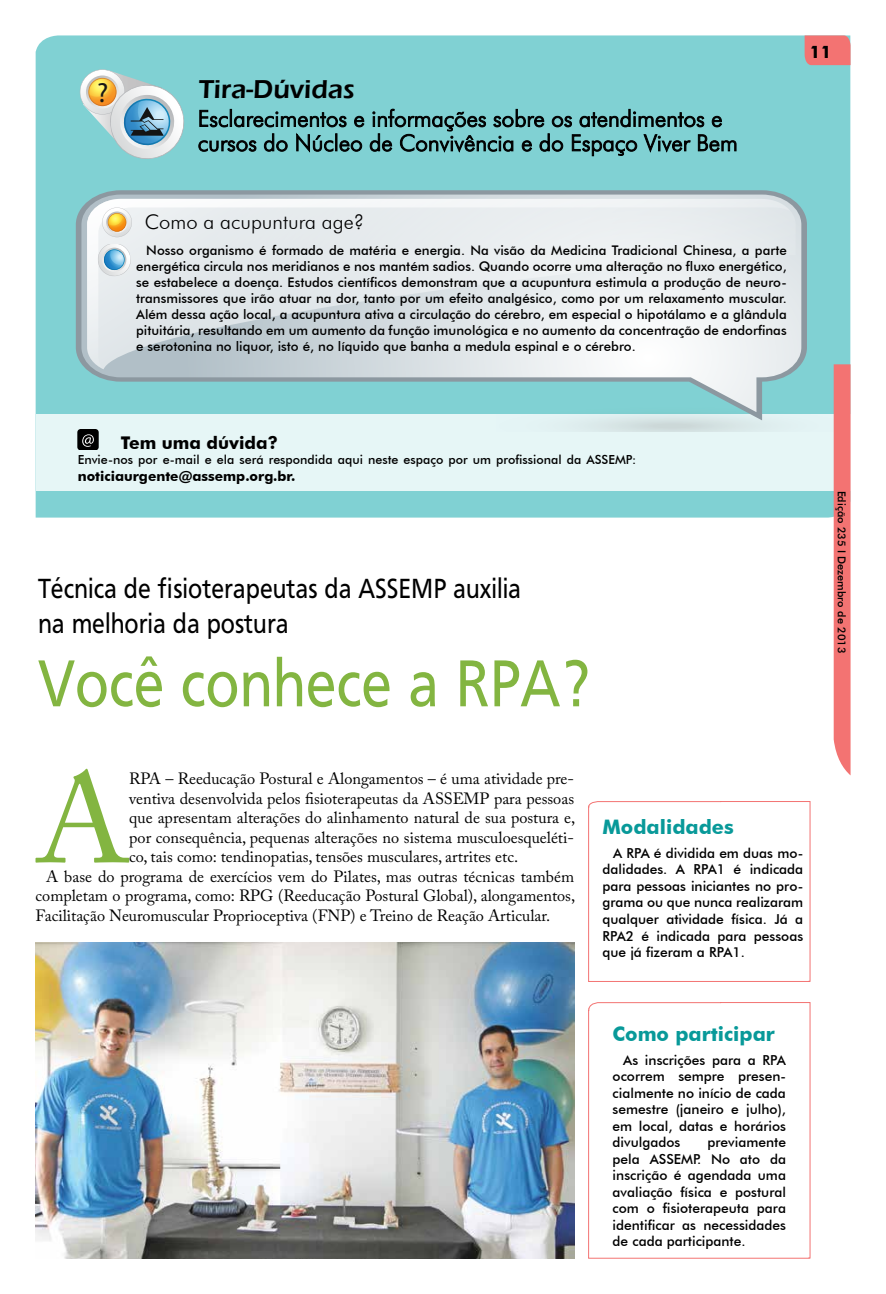
<style>
.page{position:relative;width:886px;height:1294px;background:#fff}
.page>*{position:absolute;margin:0;border:0;box-sizing:border-box;transform-origin:0 0}
.t1{font:126px "Adobe Caslon Pro";color:#83b541}
.t2{font:68.75px "Frutiger Cnd";color:#83b541}
.t3{font:28.75px/34.5px "Frutiger Cnd";color:#000}
.t4{font:27.75px "Myriad Pro";color:#000}
.t5{font:600 26.5px "Eras ITC";color:#000}
.t6{font:300 20.12px "Futura BT";color:#000}
.t7{font:700 20px "Futura BT";color:#089999}
.t8{font:700 17.5px "Futura BT";color:#000}
.t9{font:700 17.25px "Futura BT";color:#000}
.t10{font:16.25px "Adobe Caslon Pro";color:#000}
.t11{font:500 13.75px/16.5px "Futura BT";color:#000;text-align:justify}
.t12{font:700 13.75px "Futura BT";color:#000}
.t13{font:500 13.25px/16px "Futura BT";color:#000;text-align:justify}
.t14{font:500 12.5px "Futura BT";color:#000}
.t15{font:500 11px "Futura BT";color:#000}
</style>
<div class="page">
<div style="left:36px;top:35px;width:814px;height:482px;background:#80d1d3"></div>
<div style="left:36px;top:414px;width:814px;height:76px;background:#e6f6f6"></div>
<svg style="left:76px;top:190px;width:731px;height:224px;background:#97c5c9"></svg>
<svg style="left:87px;top:199px;width:704px;height:170px"></svg>
<svg style="left:80px;top:69px;width:106px;height:92px;background:#a7cbca"></svg>
<svg style="left:198px;top:109px;width:538px;height:47px;background:#619fa1"></svg>
<svg style="left:77px;top:429px;width:22px;height:20px"></svg>
<svg style="left:102px;top:207px;width:30px;height:30px"></svg>
<svg style="left:97px;top:244px;width:35px;height:33px"></svg>
<svg style="left:497px;top:364px;width:353px;height:411px"></svg>
<svg style="left:804px;top:35px;width:46px;height:30px"></svg>
<img style="left:35px;top:942px;width:539px;height:316px">
<svg style="left:588px;top:801px;width:223px;height:181px"></svg>
<svg style="left:588px;top:1002px;width:223px;height:256px"></svg>
<h3 class="t4" style="left:97px;top:76px;width:13px">?</h3>
<h3 class="t5" style="left:199px;top:74px;width:157px">Tira-Dúvidas</h3>
<h3 class="t9" style="left:810px;top:42px;width:23px">11</h3>
<h3 class="t6" style="left:145px;top:209px;width:221px">Como a acupuntura age?</h3>
<p class="t13" style="left:136px;top:242px;width:652px;text-indent:10px">Nosso organismo é formado de matéria e energia. Na visão da Medicina Tradicional Chinesa, a parte energética circula nos meridianos e nos mantém sadios. Quando ocorre uma alteração no fluxo energético, se estabelece a doença. Estudos científicos demonstram que a acupuntura estimula a produção de neuro&shy;transmissores que irão atuar na dor, tanto por um efeito analgésico, como por um relaxamento muscular.<br>Além dessa ação local, a acupuntura ativa a circulação do cérebro, em especial o hipotálamo e a glândula pituitária, resultando em um aumento da função imunológica e no aumento da concentração de endorfinas e serotonina no liquor, isto é, no líquido que banha a medula espinal e o cérebro.</p>
<h3 class="t8" style="left:121px;top:432px;width:159px">Tem uma dúvida?</h3>
<p class="t14" style="left:78px;top:452px;width:560px">Envie-nos por e-mail e ela será respondida aqui neste espaço por um profissional da ASSEMP:</p>
<p class="t12" style="left:78px;top:467px;width:219px">noticiaurgente@assemp.org.br.</p>
<h3 class="t3" style="left:38px;top:571px;width:485px">Técnica de fisioterapeutas da ASSEMP auxilia na melhoria da postura</h3>
<h2 class="t2" style="left:38px;top:644px;width:553px">Você conhece a RPA?</h2>
<h1 class="t1" style="left:36px;top:745px;width:95px">A</h1>
<p class="t10" style="left:129px;top:769px;width:446px">RPA – Reeducação Postural e Alongamentos – é uma atividade pre-</p>
<p class="t10" style="left:129px;top:788px;width:446px">ventiva desenvolvida pelos fisioterapeutas da ASSEMP para pessoas</p>
<p class="t10" style="left:129px;top:808px;width:447px">que apresentam alterações do alinhamento natural de sua postura e,</p>
<p class="t10" style="left:129px;top:827px;width:446px">por consequência, pequenas alterações no sistema musculoesqueléti-</p>
<p class="t10" style="left:129px;top:847px;width:390px">co, tais como: tendinopatias, tensões musculares, artrites etc.</p>
<p class="t10" style="left:46px;top:866px;width:529px">A base do programa de exercícios vem do Pilates, mas outras técnicas também</p>
<p class="t10" style="left:36px;top:886px;width:541px">completam o programa, como: RPG (Reeducação Postural Global), alongamentos,</p>
<p class="t10" style="left:36px;top:905px;width:516px">Facilitação Neuromuscular Proprioceptiva (FNP) e Treino de Reação Articular.</p>
<h3 class="t7" style="left:602px;top:815px;width:133px">Modalidades</h3>
<p class="t11" style="left:602px;top:844px;width:202px;text-indent:11px">A RPA é dividida em duas mo&shy;dalidades. A RPA1 é indicada para pessoas iniciantes no pro&shy;grama ou que nunca realizaram qualquer atividade física. Já a RPA2 é indicada para pessoas que já fizeram a RPA1.</p>
<h3 class="t7" style="left:613px;top:1021px;width:164px">Como participar</h3>
<p class="t11" style="left:613px;top:1051px;width:175px;text-indent:11px">As inscrições para a RPA ocorrem sempre presen&shy;cialmente no início de cada semestre (janeiro e julho), em local, datas e horários divulgados</p>
<p class="t11" style="left:613px;top:1134px;width:175px;text-indent:95px">previamente pela ASSEMP. No ato da inscrição é agendada uma avaliação física e postural com o fisioterapeuta para identificar as necessidades de cada participante.</p>
<p class="t15" style="left:848px;top:490px;width:164px;rotate:90deg">Edição 235 I Dezembro de 2013</p>
</div>
